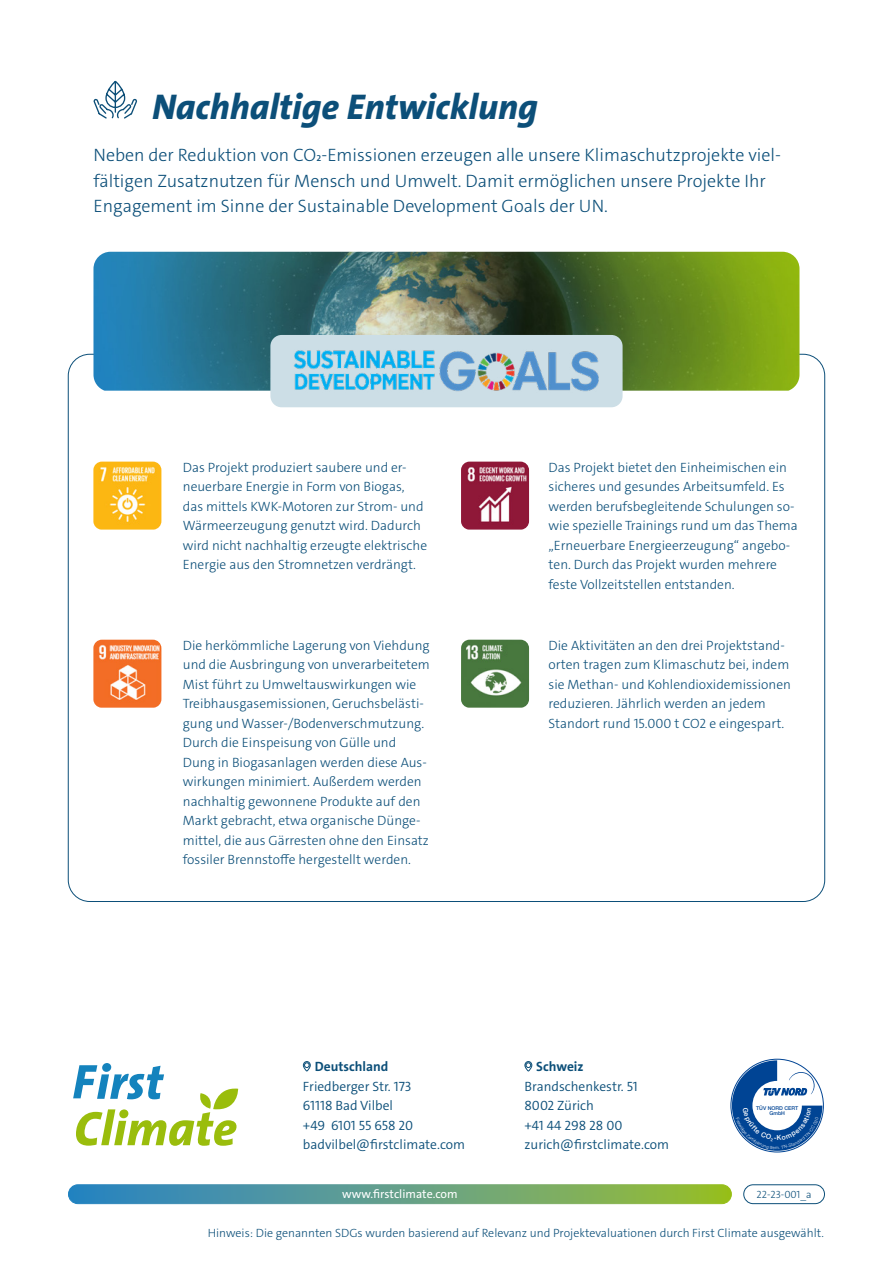
<style>
.page{position:relative;width:893px;height:1263px;background:#fff}
.page>*{position:absolute;margin:0;border:0;box-sizing:border-box;transform-origin:0 0}
.t1{font:italic 800 36px "The Sans C4 s";color:#0c4f79}
.t2{font:300 18px/25.5px "The Sans C4 s";color:#0c4f79}
.t3{font:300 13.5px/19.5px "The Sans C4 s";color:#0c4f79}
.t4{font:300 13.5px/19.5px "The Sans C4 s";color:#0c4f79}
.t5{font:700 13.5px "The Sans C4 s";color:#0c4f79}
.t6{font:300 12px "The Sans C4 s";color:#0c4f79}
.t7{font:12px "The Sans C4 s";color:#fff}
.t8{font:300 10.5px "The Sans C4 s";color:#0c4f79}
.t9{font:500 5.25px/5.2px "Helvetica Neue";color:#004494;text-align:center}
</style>
<div class="page">
<svg style="left:73px;top:1063px;width:165px;height:83px"></svg>
<svg style="left:524px;top:1061px;width:9px;height:11px"></svg>
<svg style="left:303px;top:1061px;width:8px;height:11px"></svg>
<img style="left:93px;top:462px;width:68px;height:68px">
<img style="left:461px;top:462px;width:68px;height:68px">
<img style="left:461px;top:640px;width:68px;height:68px">
<img style="left:93px;top:640px;width:68px;height:68px">
<img style="left:93px;top:252px;width:706px;height:139px">
<div style="left:270px;top:335px;width:353px;height:72px;background:#ccdee6;border-radius:11px"></div>
<img style="left:294px;top:350px;width:305px;height:41px">
<svg style="left:93px;top:80px;width:45px;height:39px"></svg>
<svg style="left:68px;top:1185px;width:663px;height:18px;background:#62a081"></svg>
<div style="left:68px;top:1184px;width:664px;height:20px;border:1px solid #fff;border-radius:9px"></div>
<div style="left:743px;top:1184px;width:82px;height:20px;border:1px solid #0c4f79;border-radius:9px"></div>
<svg style="left:732px;top:1060px;width:90px;height:91px"></svg>
<h1 class="t1" style="left:152px;top:83px;width:387px">Nachhaltige Entwicklung</h1>
<p class="t2" style="left:94px;top:143px;width:689px">Neben der Reduktion von CO2-Emissionen erzeugen alle unsere Klimaschutzprojekte viel&shy;fältigen Zusatznutzen für Mensch und Umwelt. Damit ermöglichen unsere Projekte Ihr<br>Engagement im Sinne der Sustainable Development Goals der UN.</p>
<p class="t3" style="left:183px;top:457px;width:246px">Das Projekt produziert saubere und er&shy;neuerbare Energie in Form von Biogas, das mittels KWK-Motoren zur Strom- und Wärmeerzeugung genutzt wird. Dadurch wird nicht nachhaltig erzeugte elektrische Energie aus den Stromnetzen verdrängt.</p>
<p class="t3" style="left:549px;top:457px;width:251px">Das Projekt bietet den Einheimischen ein sicheres und gesundes Arbeitsumfeld. Es werden berufsbegleitende Schulungen so&shy;wie spezielle Trainings rund um das Thema „Erneuerbare Energieerzeugung“ angebo&shy;ten. Durch das Projekt wurden mehrere feste Vollzeitstellen entstanden.</p>
<p class="t3" style="left:183px;top:635px;width:249px">Die herkömmliche Lagerung von Viehdung und die Ausbringung von unverarbeitetem Mist führt zu Umweltauswirkungen wie Treibhausgasemissionen, Geruchsbelästi&shy;gung und Wasser-/Bodenverschmutzung.<br>Durch die Einspeisung von Gülle und Dung in Biogasanlagen werden diese Aus&shy;wirkungen minimiert. Außerdem werden nachhaltig gewonnene Produkte auf den Markt gebracht, etwa organische Dünge&shy;mittel, die aus Gärresten ohne den Einsatz fossiler Brennstoffe hergestellt werden.</p>
<p class="t3" style="left:549px;top:635px;width:244px">Die Aktivitäten an den drei Projektstand&shy;orten tragen zum Klimaschutz bei, indem sie Methan- und Kohlendioxidemissionen reduzieren. Jährlich werden an jedem Standort rund 15.000 t CO2 e eingespart.</p>
<p class="t5" style="left:315px;top:1058px;width:75px">Deutschland</p>
<p class="t4" style="left:303px;top:1076px;width:164px">Friedberger Str. 173<br>61118 Bad Vilbel<br>+49 6101 55 658 20 badvilbel@firstclimate.com</p>
<p class="t5" style="left:536px;top:1058px;width:49px">Schweiz</p>
<p class="t4" style="left:524px;top:1076px;width:146px">Brandschenkestr. 51<br>8002 Zürich<br>+41 44 298 28 00 zurich@firstclimate.com</p>
<p class="t9" style="left:756px;top:1105px;width:44px">TÜV NORD CERT<br>GmbH</p>
<p class="t7" style="left:342px;top:1186px;width:117px">www.firstclimate.com</p>
<p class="t8" style="left:757px;top:1187px;width:57px">22-23-001_a</p>
<p class="t6" style="left:208px;top:1225px;width:618px">Hinweis: Die genannten SDGs wurden basierend auf Relevanz und Projektevaluationen durch First Climate ausgewählt.</p>
</div>
